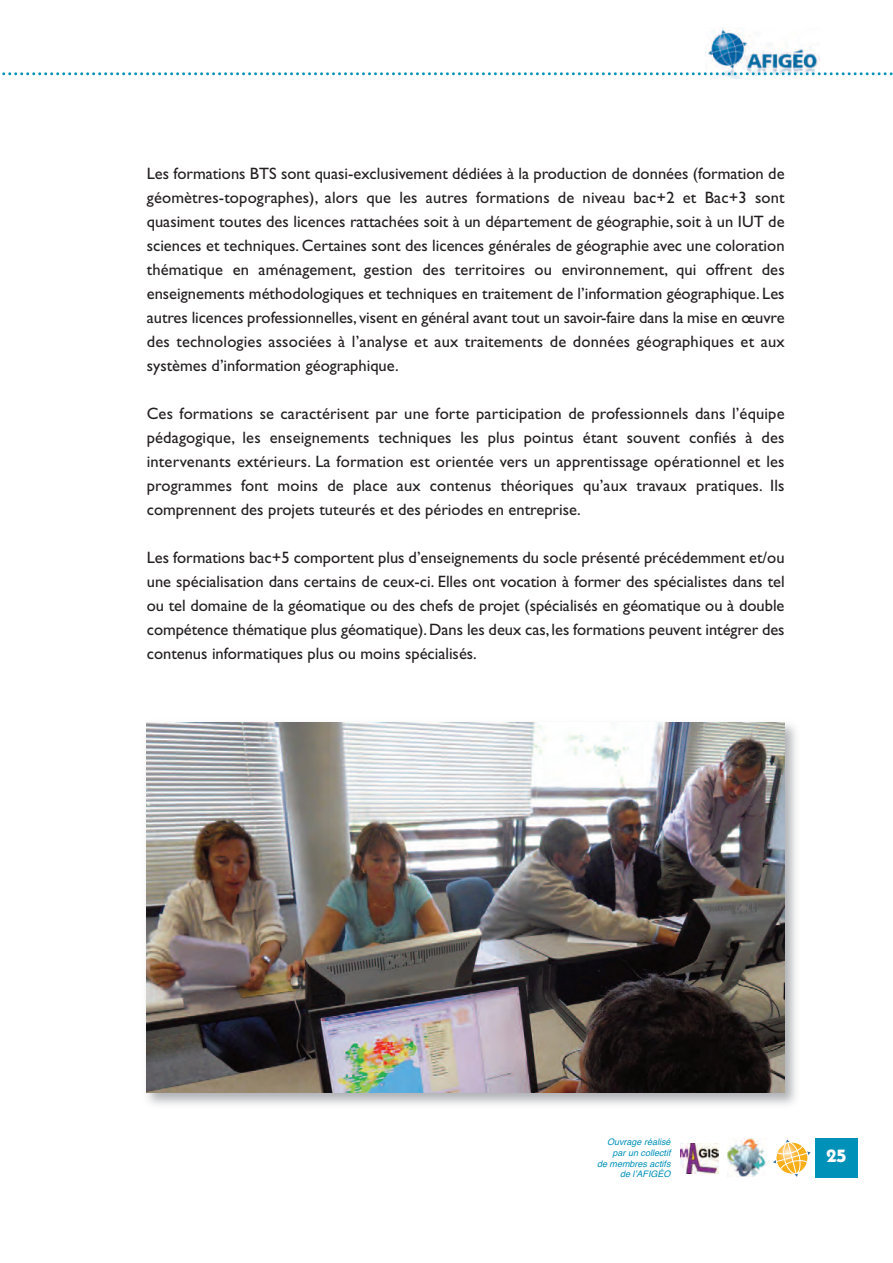
<style>
.page{position:relative;width:893px;height:1263px;background:#fff}
.page>*{position:absolute;margin:0;border:0;box-sizing:border-box;transform-origin:0 0}
.t1{font:700 18px "Itc Kabel";color:#fff}
.t2{font:16.5px/24px "Gill Sans";color:#231f20;text-align:justify}
.t3{font:italic 9px/10.8px "Helvetica";color:#0091b9;text-align:right}
</style>
<div class="page">
<div style="left:815px;top:1138px;width:43px;height:40px;background:#0091b9"></div>
<img style="left:705px;top:28px;width:114px;height:50px">
<svg style="left:773px;top:1139px;width:38px;height:38px"></svg>
<svg style="left:727px;top:1149px;width:27px;height:28px"></svg>
<img style="left:728px;top:1138px;width:38px;height:38px">
<img style="left:681px;top:1143px;width:38px;height:30px">
<svg style="left:2px;top:72px;width:891px;height:3px"></svg>
<img style="left:146px;top:722px;width:650px;height:383px">
<img style="left:147px;top:723px;width:638px;height:370px">
<p class="t2" style="left:147px;top:163px;width:639px">Les formations BTS sont quasi-exclusivement dédiées à la production de données (formation de géomètres-topographes), alors que les autres formations de niveau bac+2 et Bac+3 sont quasiment toutes des licences rattachées soit à un département de géographie, soit à un IUT de sciences et techniques. Certaines sont des licences générales de géographie avec une coloration thématique en aménagement, gestion des territoires ou environnement, qui offrent des enseignements méthodologiques et techniques en traitement de l’information géographique. Les autres licences professionnelles,visent en général avant tout un savoir-faire dans la mise en œuvre des technologies associées à l’analyse et aux traitements de données géographiques et aux systèmes d’information géographique.</p>
<p class="t2" style="left:147px;top:403px;width:639px">Ces formations se caractérisent par une forte participation de professionnels dans l’équipe pédagogique, les enseignements techniques les plus pointus étant souvent confiés à des intervenants extérieurs. La formation est orientée vers un apprentissage opérationnel et les programmes font moins de place aux contenus théoriques qu’aux travaux pratiques. Ils comprennent des projets tuteurés et des périodes en entreprise.</p>
<p class="t2" style="left:147px;top:547px;width:639px">Les formations bac+5 comportent plus d’enseignements du socle présenté précédemment et/ou une spécialisation dans certains de ceux-ci. Elles ont vocation à former des spécialistes dans tel ou tel domaine de la géomatique ou des chefs de projet (spécialisés en géomatique ou à double compétence thématique plus géomatique).Dans les deux cas,les formations peuvent intégrer des contenus informatiques plus ou moins spécialisés.</p>
<p class="t3" style="left:597px;top:1136px;width:75px">Ouvrage réalisé par un collectif<br>de membres actifs de lʼAFIGÉO</p>
<p class="t1" style="left:826px;top:1149px;width:21px">25</p>
</div>
